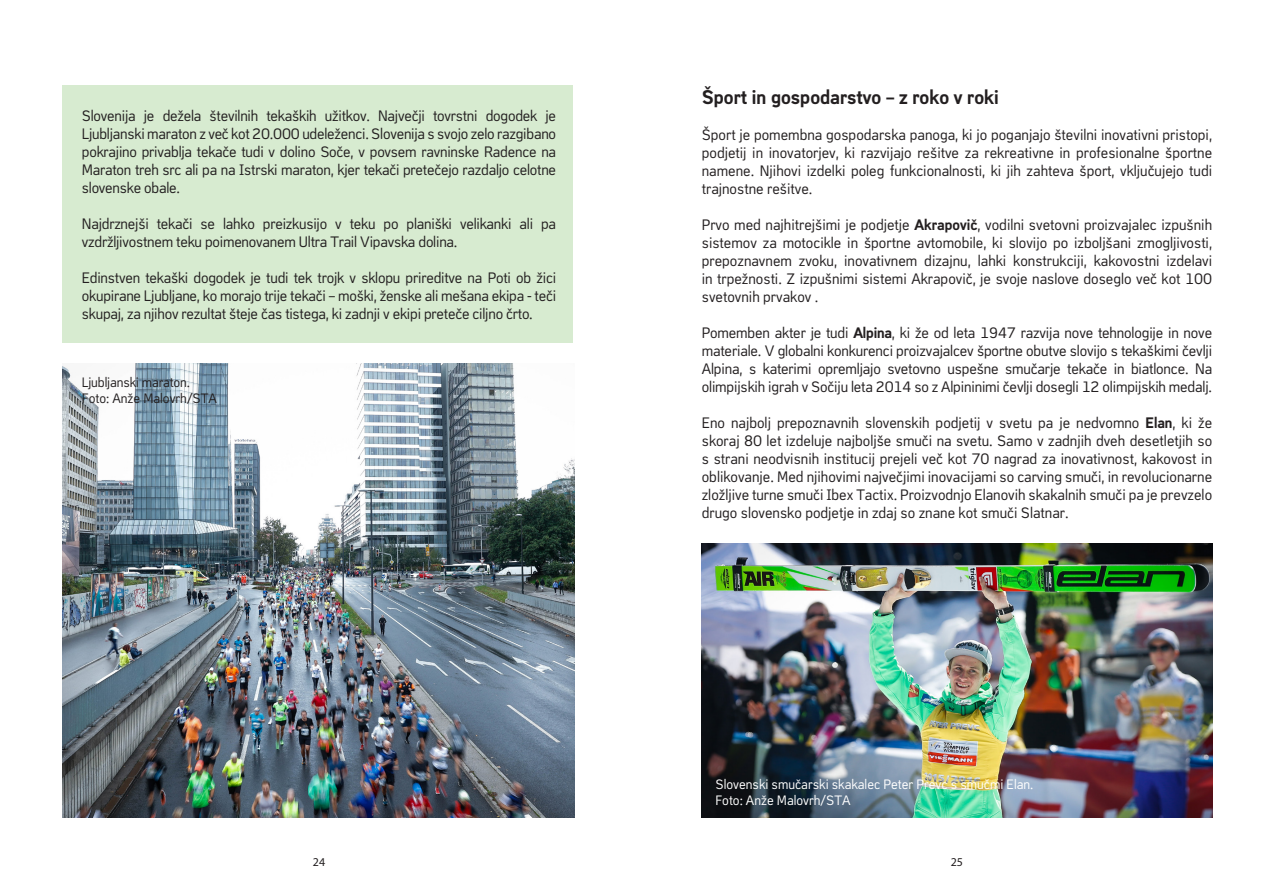
<style>
.page{position:relative;width:1276px;height:893px;background:#fff}
.page>*{position:absolute;margin:0;border:0;box-sizing:border-box;transform-origin:0 0}
.t1{font:700 19.5px "Copy";color:#231f20}
.t2{font:15px/18px "Copy";letter-spacing:-.015em;color:#231f20;text-align:justify}
.t3{font:13.5px "Copy";color:#fff}
.t4{font:13.5px "Copy";letter-spacing:-.01em;color:#231f20}
.t5{font:12px "Myriad Pro";color:#231f20}
.s1{font-weight:700}
</style>
<div class="page">
<div style="left:63px;top:85px;width:510px;height:257px;background:#d7ebd0"></div>
<img style="left:63px;top:364px;width:511px;height:453px">
<img style="left:702px;top:543px;width:510px;height:274px">
<p class="t2" style="left:82px;top:106px;width:476px">Slovenija je dežela številnih tekaških užitkov. Največji tovrstni dogodek je Ljubljanski maraton z več kot 20.000 udeleženci. Slovenija s svojo zelo razgibano pokrajino privablja tekače tudi v dolino Soče, v povsem ravninske Radence na Maraton treh src ali pa na Istrski maraton, kjer tekači pretečejo razdaljo celotne slovenske obale.</p>
<p class="t2" style="left:82px;top:214px;width:476px">Najdrznejši tekači se lahko preizkusijo v teku po planiški velikanki ali pa vzdržljivostnem teku poimenovanem Ultra Trail Vipavska dolina.</p>
<p class="t2" style="left:82px;top:268px;width:476px">Edinstven tekaški dogodek je tudi tek trojk v sklopu prireditve na Poti ob žici okupirane Ljubljane, ko morajo trije tekači – moški, ženske ali mešana ekipa - teči skupaj, za njihov rezultat šteje čas tistega, ki zadnji v ekipi preteče ciljno črto.</p>
<p class="t4" style="left:82px;top:375px;width:110px">Ljubljanski maraton.</p>
<p class="t4" style="left:82px;top:391px;width:137px">Foto: Anže Malovrh/STA</p>
<p class="t1" style="left:702px;top:86px;width:299px">Šport in gospodarstvo – z roko v roki</p>
<p class="t2" style="left:702px;top:126px;width:512px">Šport je pomembna gospodarska panoga, ki jo poganjajo številni inovativni pristopi, podjetij in inovatorjev, ki razvijajo rešitve za rekreativne in profesionalne športne namene. Njihovi izdelki poleg funkcionalnosti, ki jih zahteva šport, vključujejo tudi trajnostne rešitve.</p>
<p class="t2" style="left:702px;top:216px;width:512px">Prvo med najhitrejšimi je podjetje <span class="s1">Akrapovič</span>, vodilni svetovni proizvajalec izpušnih sistemov za motocikle in športne avtomobile, ki slovijo po izboljšani zmogljivosti, prepoznavnem zvoku, inovativnem dizajnu, lahki konstrukciji, kakovostni izdelavi in trpežnosti. Z izpušnimi sistemi Akrapovič, je svoje naslove doseglo več kot 100 svetovnih prvakov .</p>
<p class="t2" style="left:702px;top:324px;width:512px">Pomemben akter je tudi <span class="s1">Alpina</span>, ki že od leta 1947 razvija nove tehnologije in nove materiale. V globalni konkurenci proizvajalcev športne obutve slovijo s tekaškimi čevlji Alpina, s katerimi opremljajo svetovno uspešne smučarje tekače in biatlonce. Na olimpijskih igrah v Sočiju leta 2014 so z Alpininimi čevlji dosegli 12 olimpijskih medalj.</p>
<p class="t2" style="left:702px;top:414px;width:512px">Eno najbolj prepoznavnih slovenskih podjetij v svetu pa je nedvomno <span class="s1">Elan</span>, ki že skoraj 80 let izdeluje najboljše smuči na svetu. Samo v zadnjih dveh desetletjih so s strani neodvisnih institucij prejeli več kot 70 nagrad za inovativnost, kakovost in oblikovanje. Med njihovimi največjimi inovacijami so carving smuči, in revolucionarne zložljive turne smuči Ibex Tactix. Proizvodnjo Elanovih skakalnih smuči pa je prevzelo drugo slovensko podjetje in zdaj so znane kot smuči Slatnar.</p>
<p class="t3" style="left:715px;top:777px;width:319px">Slovenski smučarski skakalec Peter Prevc s smučmi Elan.</p>
<p class="t3" style="left:715px;top:793px;width:137px">Foto: Anže Malovrh/STA</p>
<p class="t5" style="left:313px;top:854px;width:14px">24</p>
<p class="t5" style="left:951px;top:854px;width:14px">25</p>
</div>
